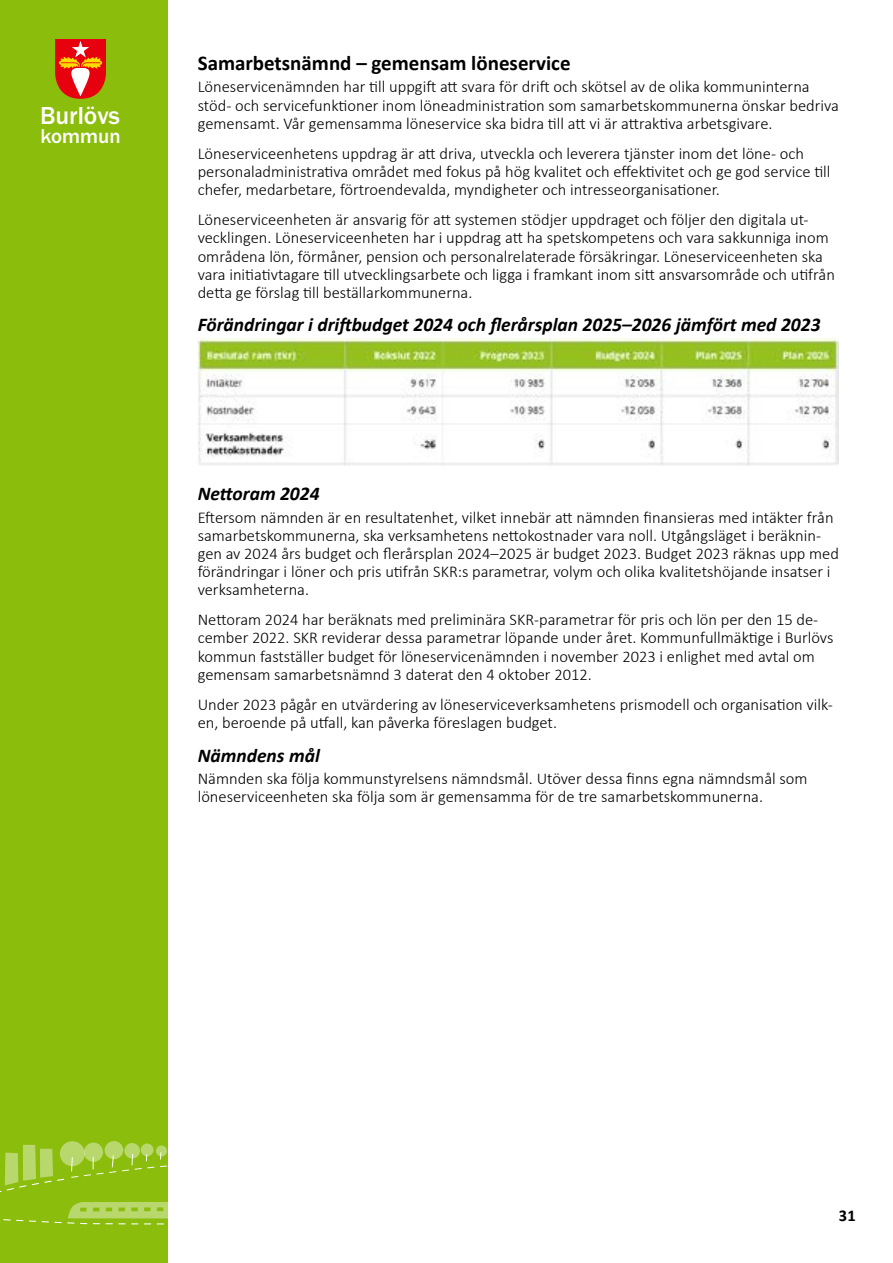
<style>
.page{position:relative;width:893px;height:1263px;background:#fff}
.page>*{position:absolute;margin:0;border:0;box-sizing:border-box;transform-origin:0 0}
.t1{font:500 25.35px "Franklin Gothic";color:#fff}
.t2{font:700 21px "Calibri";color:#000}
.t3{font:500 20.7px "Franklin Gothic";color:#fff}
.t4{font:italic 700 19.5px "Calibri";color:#000}
.t5{font:300 16.5px/18.1px "Calibri";color:#000}
.t6{font:700 16.5px "Calibri";color:#000}
</style>
<div class="page">
<div style="left:0;top:0;width:167px;height:1263px;background:#8bbd0d"></div>
<svg style="left:84px;top:1142px;width:19px;height:20px"></svg>
<svg style="left:60px;top:1141px;width:25px;height:25px"></svg>
<div style="left:105px;top:1141px;width:18px;height:18px;background:#b8d76c;border-radius:50%"></div>
<svg style="left:124px;top:1143px;width:16px;height:15px"></svg>
<svg style="left:141px;top:1143px;width:13px;height:13px"></svg>
<svg style="left:0;top:1145px;width:167px;height:80px"></svg>
<svg style="left:55px;top:39px;width:51px;height:60px;background:#e4482d"></svg>
<img style="left:198px;top:338px;width:641px;height:128px">
<h1 class="t1" style="left:40px;top:100px;width:82px">Burlövs</h1>
<p class="t3" style="left:41px;top:123px;width:82px">kommun</p>
<p class="t2" style="left:198px;top:48px;width:374px">Samarbetsnämnd – gemensam löneservice</p>
<p class="t5" style="left:198px;top:78px;width:643px">Löneservicenämnden har till uppgift att svara för drift och skötsel av de olika kommuninterna stöd- och servicefunktioner inom löneadministration som samarbetskommunerna önskar bedriva gemensamt. Vår gemensamma löneservice ska bidra till att vi är attraktiva arbetsgivare.</p>
<p class="t5" style="left:198px;top:144px;width:634px">Löneserviceenhetens uppdrag är att driva, utveckla och leverera tjänster inom det löne- och personaladministrativa området med fokus på hög kvalitet och effektivitet och ge god service till chefer, medarbetare, förtroendevalda, myndigheter och intresseorganisationer.</p>
<p class="t5" style="left:198px;top:211px;width:639px">Löneserviceenheten är ansvarig för att systemen stödjer uppdraget och följer den digitala ut&shy;vecklingen. Löneserviceenheten har i uppdrag att ha spetskompetens och vara sakkunniga inom områdena lön, förmåner, pension och personalrelaterade försäkringar. Löneserviceenheten ska vara initiativtagare till utvecklingsarbete och ligga i framkant inom sitt ansvarsområde och utifrån detta ge förslag till beställarkommunerna.</p>
<p class="t4" style="left:198px;top:313px;width:624px">Förändringar i driftbudget 2024 och flerårsplan 2025–2026 jämfört med 2023</p>
<p class="t4" style="left:198px;top:481px;width:123px">Nettoram 2024</p>
<p class="t5" style="left:198px;top:508px;width:643px">Eftersom nämnden är en resultatenhet, vilket innebär att nämnden finansieras med intäkter från samarbetskommunerna, ska verksamhetens nettokostnader vara noll. Utgångsläget i beräknin&shy;gen av 2024 års budget och flerårsplan 2024–2025 är budget 2023. Budget 2023 räknas upp med förändringar i löner och pris utifrån SKR:s parametrar, volym och olika kvalitetshöjande insatser i verksamheterna.</p>
<p class="t5" style="left:198px;top:611px;width:637px">Nettoram 2024 har beräknats med preliminära SKR-parametrar för pris och lön per den 15 de&shy;cember 2022. SKR reviderar dessa parametrar löpande under året. Kommunfullmäktige i Burlövs kommun fastställer budget för löneservicenämnden i november 2023 i enlighet med avtal om gemensam samarbetsnämnd 3 daterat den 4 oktober 2012.</p>
<p class="t5" style="left:198px;top:695px;width:637px">Under 2023 pågår en utvärdering av löneserviceverksamhetens prismodell och organisation vilk&shy;en, beroende på utfall, kan påverka föreslagen budget.</p>
<p class="t4" style="left:198px;top:743px;width:124px">Nämndens mål</p>
<p class="t5" style="left:198px;top:769px;width:611px">Nämnden ska följa kommunstyrelsens nämndsmål. Utöver dessa finns egna nämndsmål som löneserviceenheten ska följa som är gemensamma för de tre samarbetskommunerna.</p>
<p class="t6" style="left:839px;top:1204px;width:18px">31</p>
</div>
